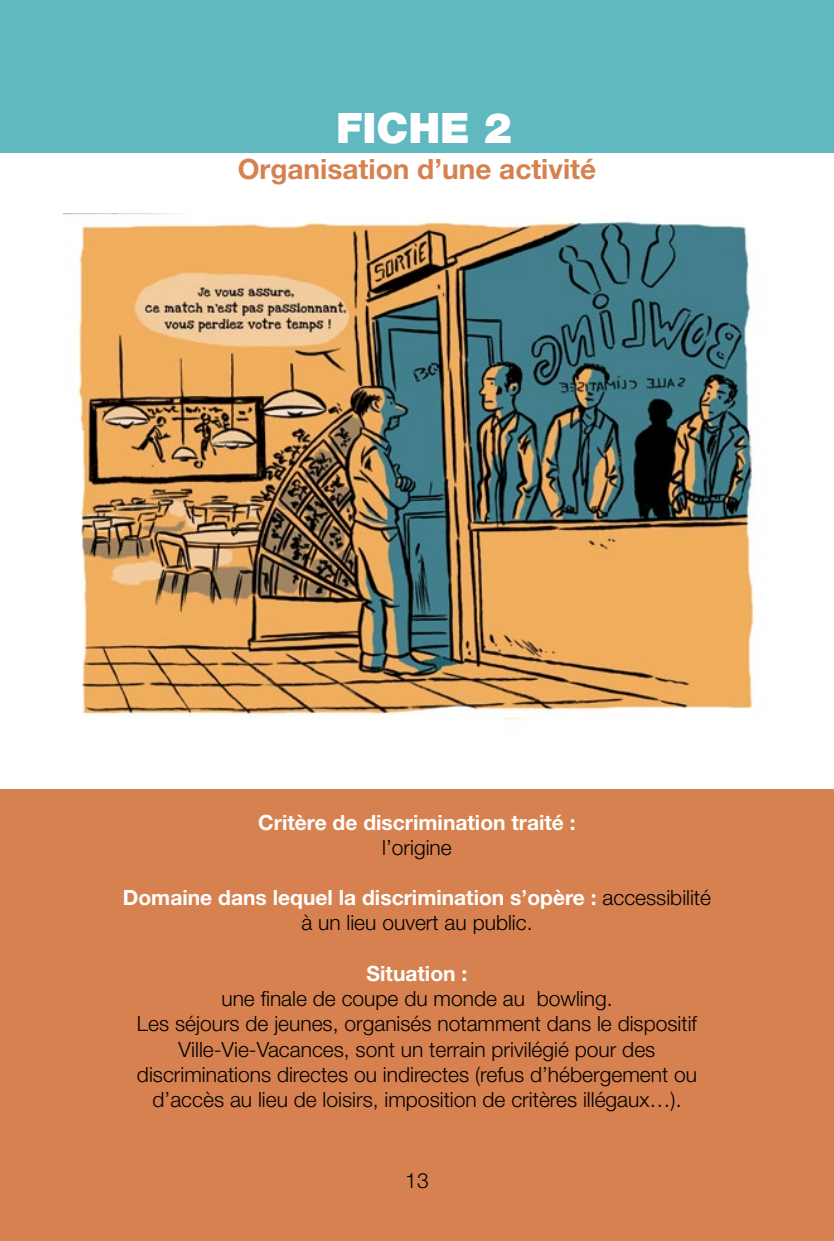
<style>
.page{position:relative;width:834px;height:1241px;background:#fff}
.page>*{position:absolute;margin:0;border:0;box-sizing:border-box;transform-origin:0 0}
.t1{font:900 42px "Helvetica Neue LT Std";color:#fff}
.t2{font:700 28px "Helvetica Neue LT Std";color:#d6814f}
.t3{font:300 21px/25.2px "Helvetica Neue LT Std";color:#000;text-align:center}
.t4{font:700 21px/25.2px "Helvetica Neue LT Std";color:#fff;text-align:center}
.s1{font-weight:300;color:#000}
</style>
<div class="page">
<div style="left:0;top:0;width:833px;height:152px;background:#60b8c1"></div>
<div style="left:0;top:789px;width:833px;height:451px;background:#d6814f"></div>
<img style="left:63px;top:213px;width:692px;height:507px">
<h1 class="t1" style="left:336px;top:103px;width:177px">FICHE 2</h1>
<h2 class="t2" style="left:238px;top:151px;width:360px">Organisation d’une activité</h2>
<p class="t4" style="left:258px;top:808px;width:319px">Critère de discrimination traité :</p>
<p class="t3" style="left:382px;top:834px;width:71px">l’origine</p>
<p class="t4" style="left:123px;top:884px;width:589px">Domaine dans lequel la discrimination s’opère : <span class="s1">accessibilité à un lieu ouvert au public.</span></p>
<p class="t4" style="left:366px;top:960px;width:102px">Situation :</p>
<p class="t3" style="left:137px;top:985px;width:561px">une finale de coupe du monde au bowling.<br>Les séjours de jeunes, organisés notamment dans le dispositif Ville-Vie-Vacances, sont un terrain privilégié pour des discriminations directes ou indirectes (refus d’hébergement ou d’accès au lieu de loisirs, imposition de critères illégaux…).</p>
<p class="t3" style="left:405px;top:1166px;width:25px">13</p>
</div>
